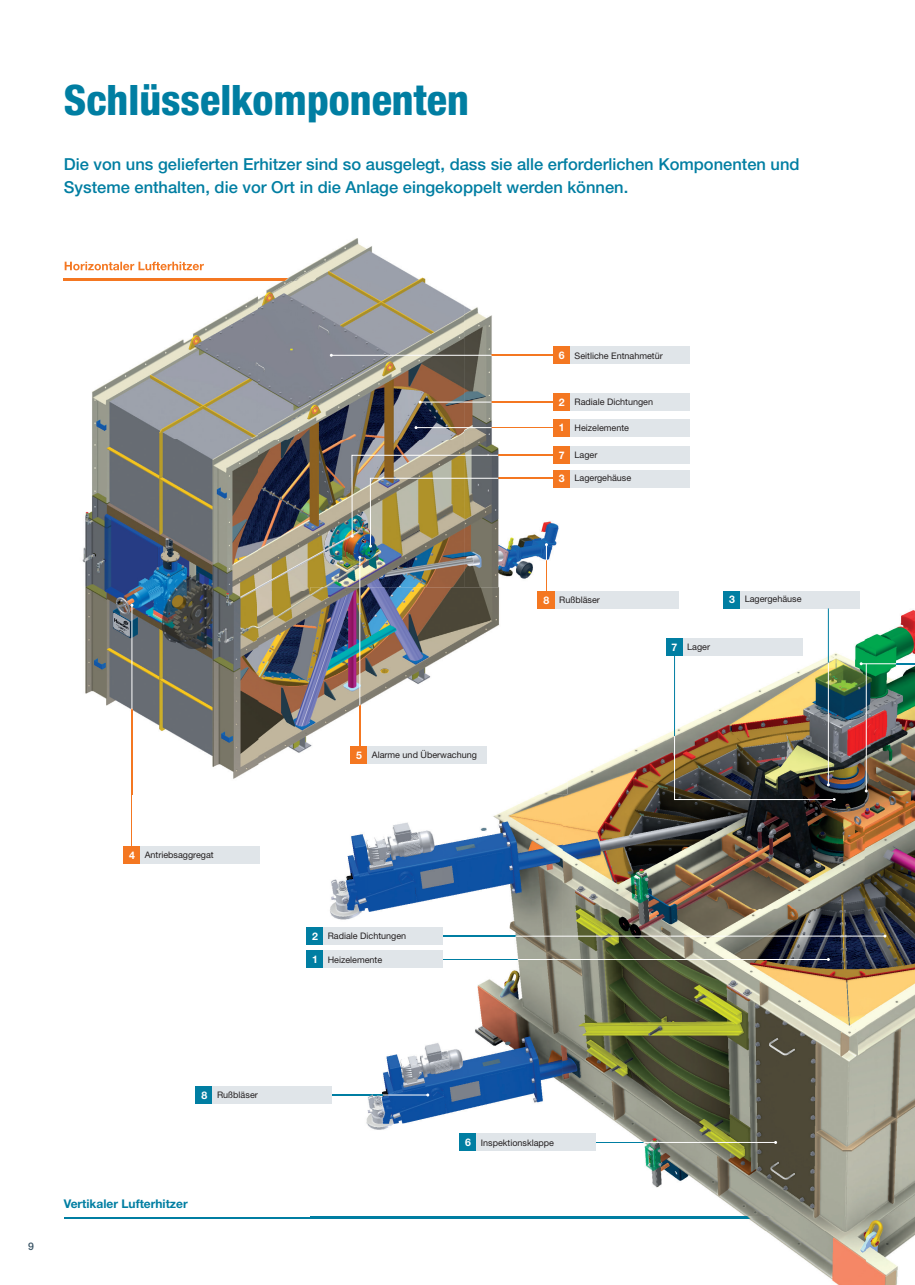
<style>
.page{position:relative;width:915px;height:1285px;background:#fff}
.page>*{position:absolute;margin:0;border:0;box-sizing:border-box;transform-origin:0 0}
.t1{font:800 condensed 42px "Helvetica Neue LT Pro";color:#007ea2}
.t2{font:500 16.5px/22.5px "Helvetica Neue LT Pro";color:#007ea2}
.t3{font:700 12px "Helvetica Neue LT Pro";color:#007ea2}
.t4{font:700 10.5px "Helvetica Neue LT Pro";color:#fff}
.t5{font:500 10.5px "Helvetica Neue LT Pro";color:#3b5566}
.t6{font:9px "Helvetica Neue LT Pro";color:#231f20}
</style>
<div class="page">
<hr style="left:64px;top:1216px;width:730px;height:2px;background:#007ea2">
<hr style="left:131px;top:708px;width:1px;height:138px;background:#f47721">
<img style="left:562px;top:591px;width:352px;height:693px">
<img style="left:310px;top:794px;width:252px;height:425px">
<svg style="left:895px;top:663px;width:19px;height:1px"></svg>
<img style="left:595px;top:1141px;width:48px;height:1px">
<img style="left:332px;top:1094px;width:51px;height:1px">
<img style="left:442px;top:958px;width:75px;height:1px">
<img style="left:442px;top:935px;width:73px;height:1px">
<img style="left:310px;top:1216px;width:484px;height:2px">
<img style="left:63px;top:238px;width:401px;height:201px">
<img style="left:464px;top:305px;width:103px;height:282px">
<img style="left:82px;top:439px;width:176px;height:355px">
<img style="left:258px;top:439px;width:206px;height:152px">
<img style="left:258px;top:591px;width:52px;height:174px">
<img style="left:131px;top:709px;width:1px;height:85px">
<img style="left:498px;top:478px;width:55px;height:1px">
<img style="left:498px;top:455px;width:55px;height:1px">
<img style="left:491px;top:427px;width:62px;height:1px">
<img style="left:491px;top:401px;width:62px;height:1px">
<img style="left:491px;top:355px;width:62px;height:1px">
<img style="left:310px;top:587px;width:257px;height:207px">
<img style="left:359px;top:705px;width:1px;height:41px">
<img style="left:64px;top:279px;width:251px;height:1px">
<img style="left:65px;top:261px;width:139px;height:9px">
<div style="left:553px;top:347px;width:17px;height:17px;background:#f47721"></div>
<div style="left:553px;top:393px;width:17px;height:17px;background:#f47721"></div>
<div style="left:553px;top:419px;width:17px;height:17px;background:#f47721"></div>
<div style="left:553px;top:446px;width:17px;height:17px;background:#f47721"></div>
<div style="left:665px;top:638px;width:17px;height:17px;background:#007ea2"></div>
<div style="left:537px;top:591px;width:17px;height:17px;background:#f47721"></div>
<div style="left:553px;top:470px;width:17px;height:17px;background:#f47721"></div>
<div style="left:723px;top:591px;width:17px;height:17px;background:#007ea2"></div>
<div style="left:570px;top:347px;width:119px;height:17px;background:#e0e5e9"></div>
<div style="left:570px;top:393px;width:119px;height:17px;background:#e0e5e9"></div>
<div style="left:570px;top:419px;width:119px;height:17px;background:#e0e5e9"></div>
<div style="left:570px;top:446px;width:119px;height:17px;background:#e0e5e9"></div>
<div style="left:682px;top:638px;width:119px;height:17px;background:#e0e5e9"></div>
<div style="left:554px;top:591px;width:124px;height:17px;background:#e0e5e9"></div>
<div style="left:570px;top:470px;width:119px;height:17px;background:#e0e5e9"></div>
<div style="left:740px;top:591px;width:119px;height:17px;background:#e0e5e9"></div>
<hr style="left:331px;top:355px;width:160px;height:1px;background:#fff">
<hr style="left:674px;top:654px;width:1px;height:82px;background:#007ea2">
<hr style="left:865px;top:663px;width:1px;height:127px;background:#fff">
<div style="left:350px;top:746px;width:17px;height:17px;background:#f47721"></div>
<div style="left:123px;top:846px;width:17px;height:17px;background:#f47721"></div>
<div style="left:367px;top:746px;width:119px;height:17px;background:#e0e5e9"></div>
<div style="left:140px;top:846px;width:119px;height:17px;background:#e0e5e9"></div>
<div style="left:306px;top:927px;width:17px;height:17px;background:#007ea2"></div>
<div style="left:306px;top:950px;width:17px;height:17px;background:#007ea2"></div>
<div style="left:323px;top:927px;width:119px;height:17px;background:#e0e5e9"></div>
<div style="left:323px;top:950px;width:119px;height:17px;background:#e0e5e9"></div>
<hr style="left:420px;top:401px;width:71px;height:1px;background:#fff">
<hr style="left:416px;top:427px;width:75px;height:1px;background:#fff">
<img style="left:350px;top:454px;width:148px;height:93px">
<hr style="left:359px;top:557px;width:1px;height:148px;background:#fff">
<hr style="left:131px;top:605px;width:1px;height:104px;background:#fff">
<svg style="left:544px;top:543px;width:3px;height:48px"></svg>
<hr style="left:827px;top:662px;width:1px;height:122px;background:#fff">
<img style="left:673px;top:735px;width:162px;height:65px">
<hr style="left:860px;top:663px;width:35px;height:1px;background:#fff">
<hr style="left:515px;top:935px;width:369px;height:1px;background:#fff">
<hr style="left:517px;top:958px;width:311px;height:1px;background:#fff">
<hr style="left:643px;top:1141px;width:132px;height:1px;background:#fff">
<hr style="left:383px;top:1094px;width:44px;height:1px;background:#fff">
<div style="left:459px;top:1133px;width:17px;height:17px;background:#007ea2"></div>
<div style="left:196px;top:1086px;width:17px;height:17px;background:#007ea2"></div>
<div style="left:476px;top:1133px;width:119px;height:17px;background:#e0e5e9"></div>
<div style="left:213px;top:1086px;width:119px;height:17px;background:#e0e5e9"></div>
<hr style="left:827px;top:608px;width:1px;height:54px;background:#007ea2">
<h1 class="t1" style="left:64px;top:74px;width:406px">Schlüsselkomponenten</h1>
<h2 class="t2" style="left:64px;top:153px;width:737px">Die von uns gelieferten Erhitzer sind so ausgelegt, dass sie alle erforderlichen Komponenten und<br>Systeme enthalten, die vor Ort in die Anlage eingekoppelt werden können.</h2>
<p class="t4" style="left:129px;top:848px;width:7px">4</p>
<p class="t6" style="left:145px;top:849px;width:71px">Antriebsaggregat</p>
<p class="t4" style="left:201px;top:1088px;width:7px">8</p>
<p class="t6" style="left:217px;top:1089px;width:42px">Rußbläser</p>
<p class="t5" style="left:28px;top:1239px;width:7px">9</p>
<h3 class="t3" style="left:64px;top:1196px;width:125px">Vertikaler Lufterhitzer</h3>
<p class="t4" style="left:356px;top:748px;width:7px">5</p>
<p class="t6" style="left:372px;top:749px;width:106px">Alarme und Überwachung</p>
<p class="t4" style="left:558px;top:348px;width:7px">6</p>
<p class="t4" style="left:558px;top:395px;width:7px">2</p>
<p class="t4" style="left:558px;top:421px;width:7px">1</p>
<p class="t4" style="left:558px;top:448px;width:7px">7</p>
<p class="t4" style="left:558px;top:471px;width:7px">3</p>
<p class="t6" style="left:574px;top:349px;width:90px">Seitliche Entnahmetür</p>
<p class="t6" style="left:574px;top:396px;width:80px">Radiale Dichtungen</p>
<p class="t6" style="left:574px;top:422px;width:56px">Heizelemente</p>
<p class="t6" style="left:574px;top:449px;width:24px">Lager</p>
<p class="t6" style="left:574px;top:472px;width:58px">Lagergehäuse</p>
<p class="t4" style="left:543px;top:593px;width:7px">8</p>
<p class="t6" style="left:559px;top:594px;width:42px">Rußbläser</p>
<p class="t4" style="left:671px;top:640px;width:7px">7</p>
<p class="t6" style="left:687px;top:641px;width:24px">Lager</p>
<p class="t4" style="left:728px;top:592px;width:7px">3</p>
<p class="t6" style="left:744px;top:593px;width:58px">Lagergehäuse</p>
<p class="t4" style="left:312px;top:929px;width:7px">2</p>
<p class="t4" style="left:312px;top:952px;width:7px">1</p>
<p class="t6" style="left:327px;top:930px;width:80px">Radiale Dichtungen</p>
<p class="t6" style="left:327px;top:953px;width:56px">Heizelemente</p>
<p class="t4" style="left:465px;top:1135px;width:7px">6</p>
<p class="t6" style="left:480px;top:1136px;width:75px">Inspektionsklappe</p>
</div>
